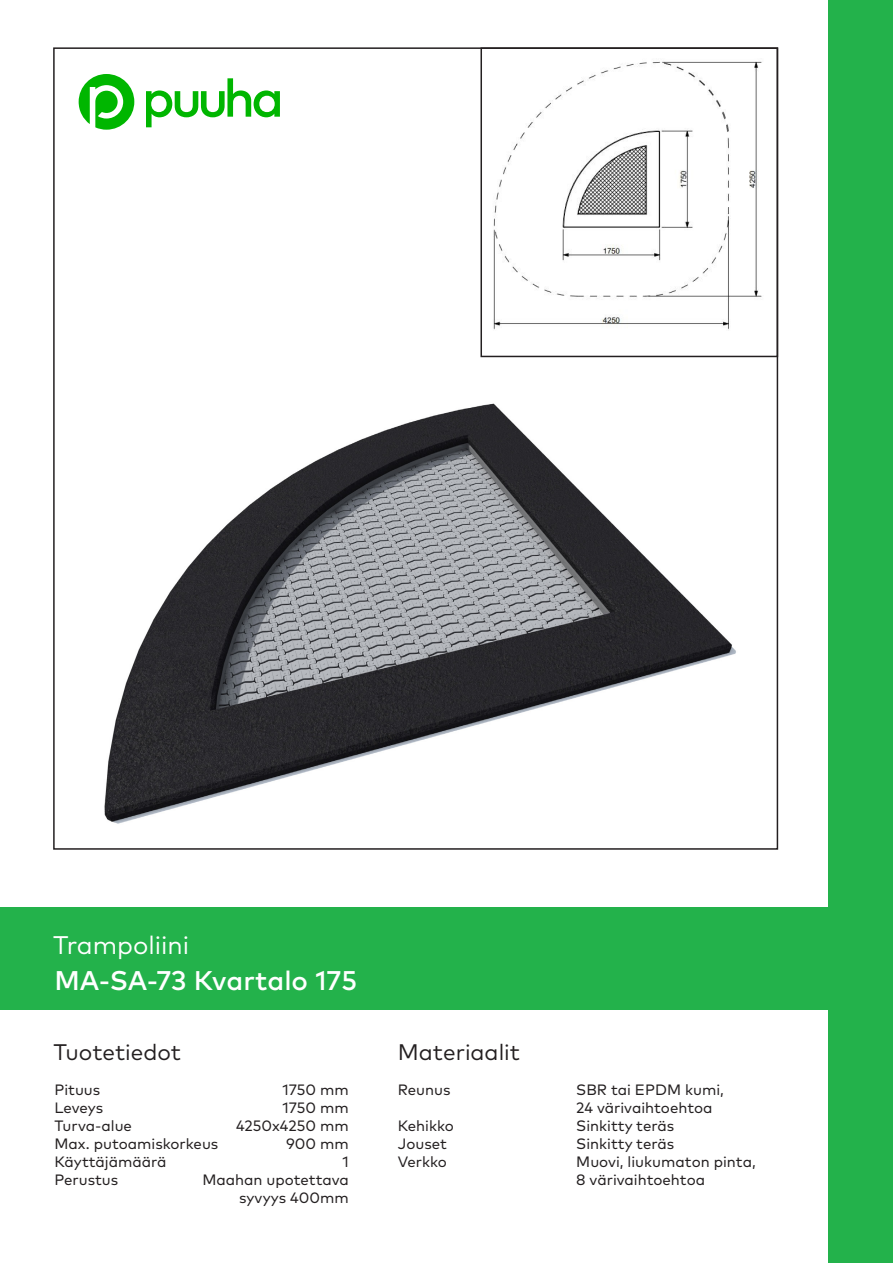
<style>
.page{position:relative;width:893px;height:1263px;background:#fff}
.page>*{position:absolute;margin:0;border:0;box-sizing:border-box;transform-origin:0 0}
.TUOTENUMERO{font:500 27px "Mark Pro";color:#fff}
.TUOTERYHMÄ{font:25.5px "Mark Pro";color:#fff}
.TUOTE_MATERIAALI{font:22.5px "Mark Pro";color:#231f20}
.Tiedot{font:15px "Mark Pro";color:#231f20}
.Numerot{font:15px "Mark Pro";color:#231f20}
</style>
<div class="page">
<img style="left:493px;top:61px;width:269px;height:269px">
<img style="left:104px;top:403px;width:632px;height:421px">
<div style="left:828px;top:0;width:65px;height:1263px;background:#23b24b"></div>
<div style="left:0;top:907px;width:884px;height:102px;background:#23b24b"></div>
<svg style="left:79px;top:74px;width:55px;height:56px"></svg>
<svg style="left:146px;top:78px;width:134px;height:49px"></svg>
<div style="left:480px;top:47px;width:298px;height:310px;border:2px solid #231f20"></div>
<p class="TUOTERYHMÄ" style="left:53px;top:926px;width:138px">Trampoliini</p>
<p class="TUOTENUMERO" style="left:54px;top:960px;width:304px">MA-SA-73 Kvartalo 175</p>
<p class="TUOTE_MATERIAALI" style="left:53px;top:1035px;width:129px">Tuotetiedot</p>
<p class="TUOTE_MATERIAALI" style="left:398px;top:1035px;width:124px">Materiaalit</p>
<p class="Tiedot" style="left:54px;top:1078px;width:47px">Pituus</p>
<p class="Tiedot" style="left:54px;top:1096px;width:50px">Leveys</p>
<p class="Tiedot" style="left:54px;top:1114px;width:79px">Turva-alue</p>
<p class="Tiedot" style="left:54px;top:1132px;width:165px">Max. putoamiskorkeus</p>
<p class="Tiedot" style="left:54px;top:1150px;width:114px">Käyttäjämäärä</p>
<p class="Tiedot" style="left:54px;top:1168px;width:65px">Perustus</p>
<p class="Numerot" style="left:282px;top:1078px;width:68px">1750 mm</p>
<p class="Numerot" style="left:282px;top:1096px;width:68px">1750 mm</p>
<p class="Numerot" style="left:236px;top:1114px;width:114px">4250x4250 mm</p>
<p class="Numerot" style="left:286px;top:1132px;width:64px">900 mm</p>
<p class="Numerot" style="left:343px;top:1150px;width:8px">1</p>
<p class="Numerot" style="left:202px;top:1168px;width:148px">Maahan upotettava</p>
<p class="Numerot" style="left:239px;top:1186px;width:111px">syvyys 400mm</p>
<p class="Tiedot" style="left:398px;top:1078px;width:54px">Reunus</p>
<p class="Tiedot" style="left:398px;top:1114px;width:58px">Kehikko</p>
<p class="Tiedot" style="left:398px;top:1132px;width:51px">Jouset</p>
<p class="Tiedot" style="left:398px;top:1150px;width:51px">Verkko</p>
<p class="Tiedot" style="left:576px;top:1078px;width:149px">SBR tai EPDM kumi,</p>
<p class="Tiedot" style="left:576px;top:1096px;width:138px">24 värivaihtoehtoa</p>
<p class="Tiedot" style="left:576px;top:1114px;width:99px">Sinkitty teräs</p>
<p class="Tiedot" style="left:576px;top:1132px;width:99px">Sinkitty teräs</p>
<p class="Tiedot" style="left:576px;top:1150px;width:181px">Muovi, liukumaton pinta,</p>
<p class="Tiedot" style="left:576px;top:1168px;width:130px">8 värivaihtoehtoa</p>
</div>
